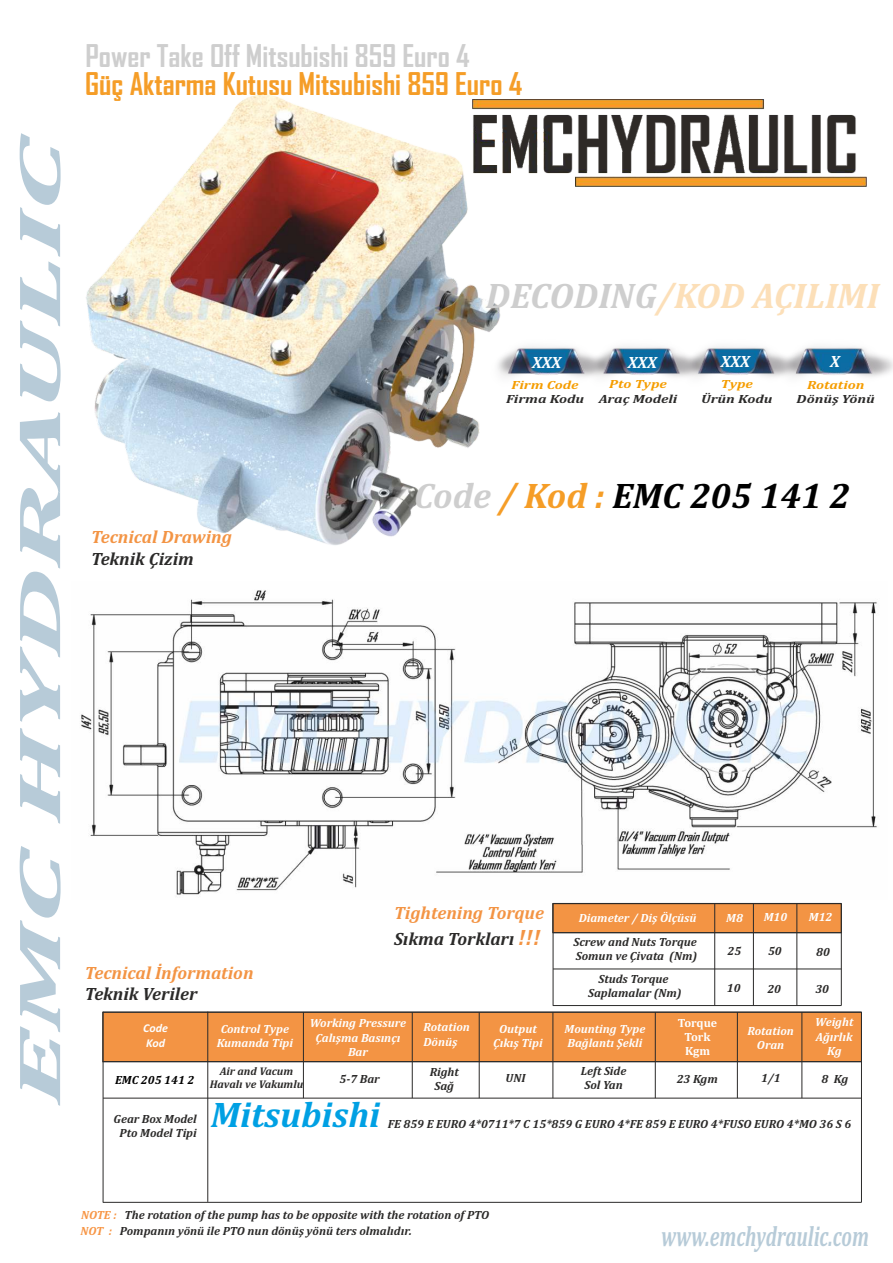
<style>
.page{position:relative;width:893px;height:1263px;background:#fff}
.page>*{position:absolute;margin:0;border:0;box-sizing:border-box;transform-origin:0 0}
.t1{font:italic 700 60px "Cambria";color:#b7cbd8;scale:2.18 1}
.t2{font:italic 700 36px "Cambria";color:#fcdfb8}
.t3{font:italic 700 36px "Cambria";color:#000}
.t4{font:italic 700 36px "Cambria";color:#00a0e3}
.t5{font:700 30px "Agency FB";color:#f59d27}
.t6{font:700 30px "Agency FB";color:#cecece}
.t7{font:italic 700 28.5px "Cambria";color:#b7cbd8;scale:.68 1}
.t8{font:italic 700 18px/25.3px "Cambria";color:#f39444}
.t9{font:italic 700 18px "Cambria";color:#2b2a29}
.t10{font:italic 700 18px "Arial";color:#fefefe}
.t11{font:italic 700 16.5px "Cambria";color:#fefefe}
.t12{font:italic 700 12px/14.1px "Cambria";color:#2b2a29}
.t13{font:italic 700 12px/14.1px "Cambria";color:#fefefe;text-align:center}
.t14{font:italic 700 12px "Cambria";color:#2b2a29;scale:1.23 1}
.t15{font:italic 700 12px "Cambria";color:#f59d00;scale:1.23 1}
.t16{font:italic 700 12px "Cambria";color:#fff}
.t17{font:700 12px/14.1px "Cambria";color:#fefefe;text-align:center}
.t18{font:italic 700 12px "Cambria";color:#000}
.t19{font:italic 700 12px/14.7px "Calibri";color:#fefefe}
.t20{font:italic 700 11.25px/13.2px "Cambria";color:#2b2a29;text-align:center}
.s1{color:#cecece}
.s2{color:#f59d27}
.s3{color:#2b2a29}
.s4{font-size:22.5px}
.s5{color:#f79646}
</style>
<div class="page">
<img style="left:81px;top:590px;width:796px;height:305px">
<img style="left:86px;top:94px;width:419px;height:451px">
<img style="left:472px;top:100px;width:394px;height:86px">
<img style="left:486px;top:337px;width:407px;height:54px">
<div style="left:552px;top:903px;width:289px;height:30px;background:#f39444"></div>
<hr style="left:553px;top:1005px;width:288px;height:1px;background:#2b2a29">
<hr style="left:553px;top:968px;width:288px;height:1px;background:#2b2a29">
<hr style="left:553px;top:932px;width:288px;height:1px;background:#2b2a29">
<hr style="left:553px;top:903px;width:288px;height:1px;background:#2b2a29">
<hr style="left:553px;top:903px;width:1px;height:102px;background:#2b2a29">
<hr style="left:714px;top:903px;width:1px;height:102px;background:#2b2a29">
<hr style="left:753px;top:903px;width:1px;height:102px;background:#2b2a29">
<hr style="left:796px;top:903px;width:1px;height:102px;background:#2b2a29">
<hr style="left:841px;top:903px;width:1px;height:102px;background:#2b2a29">
<div style="left:102px;top:1011px;width:760px;height:51px;background:#f39444"></div>
<hr style="left:103px;top:1202px;width:758px;height:1px;background:#2b2a29">
<hr style="left:103px;top:1098px;width:758px;height:1px;background:#2b2a29">
<hr style="left:103px;top:1061px;width:758px;height:1px;background:#2b2a29">
<hr style="left:103px;top:1012px;width:758px;height:1px;background:#2b2a29">
<hr style="left:103px;top:1012px;width:1px;height:190px;background:#2b2a29">
<hr style="left:207px;top:1012px;width:1px;height:190px;background:#2b2a29">
<hr style="left:303px;top:1012px;width:1px;height:86px;background:#2b2a29">
<hr style="left:412px;top:1012px;width:1px;height:86px;background:#2b2a29">
<hr style="left:479px;top:1012px;width:1px;height:86px;background:#2b2a29">
<hr style="left:552px;top:1012px;width:1px;height:86px;background:#2b2a29">
<hr style="left:655px;top:1012px;width:1px;height:86px;background:#2b2a29">
<hr style="left:737px;top:1012px;width:1px;height:86px;background:#2b2a29">
<hr style="left:801px;top:1012px;width:1px;height:86px;background:#2b2a29">
<hr style="left:861px;top:1012px;width:1px;height:190px;background:#2b2a29">
<h1 class="t1" style="left:13px;top:413px;width:130px;rotate:-90deg">ULIC</h1>
<h1 class="t1" style="left:13px;top:1106px;width:326px;rotate:-90deg">EMC HYDRA</h1>
<h3 class="t6" style="left:85px;top:44px;width:386px">Power Take Off Mitsubishi 859 Euro 4</h3>
<h3 class="t5" style="left:85px;top:72px;width:439px">Güç Aktarma Kutusu Mitsubishi 859 Euro 4</h3>
<h2 class="t2" style="left:486px;top:280px;width:395px"><span class="s1">DECODING</span>/KOD AÇILIMI</h2>
<h3 class="t10" style="left:529px;top:349px;width:38px">XXX</h3>
<h3 class="t11" style="left:532px;top:355px;width:31px">XXX</h3>
<h3 class="t11" style="left:628px;top:355px;width:31px">XXX</h3>
<h3 class="t11" style="left:721px;top:354px;width:31px">XXX</h3>
<h3 class="t11" style="left:830px;top:354px;width:11px">X</h3>
<p class="t15" style="left:512px;top:379px;width:56px">Firm Code</p>
<p class="t14" style="left:506px;top:394px;width:65px">Firma Kodu</p>
<p class="t15" style="left:609px;top:379px;width:48px">Pto Type</p>
<p class="t14" style="left:599px;top:393px;width:65px">Araç Modeli</p>
<p class="t15" style="left:721px;top:379px;width:28px">Type</p>
<p class="t14" style="left:701px;top:393px;width:60px">Ürün Kodu</p>
<p class="t15" style="left:807px;top:379px;width:48px">Rotation</p>
<p class="t14" style="left:797px;top:393px;width:65px">Dönüş Yönü</p>
<h3 class="t8" style="left:91px;top:526px;width:142px">Tecnical Drawing</h3>
<h3 class="t9" style="left:91px;top:550px;width:104px">Teknik Çizim</h3>
<h3 class="t8" style="left:85px;top:961px;width:170px">Tecnical İnformation</h3>
<h3 class="t9" style="left:85px;top:986px;width:114px">Teknik Veriler</h3>
<h2 class="t3" style="left:414px;top:480px;width:438px"><span class="s1">Code</span> <span class="s2">/ Kod :</span> EMC 205 141 2</h2>
<h3 class="t8" style="left:394px;top:901px;width:151px">Tightening Torque<br><span class="s3">Sıkma Torkları</span> <span class="s4">!!!</span></h3>
<p class="t16" style="left:579px;top:912px;width:119px">Diameter / Diş Ölçüsü</p>
<p class="t13" style="left:726px;top:911px;width:18px">M8</p>
<p class="t13" style="left:764px;top:911px;width:25px">M10</p>
<p class="t13" style="left:809px;top:911px;width:25px">M12</p>
<p class="t12" style="left:816px;top:945px;width:15px">80</p>
<p class="t12" style="left:573px;top:935px;width:125px">Screw and Nuts Torque<br>Somun ve Çivata (Nm)</p>
<p class="t12" style="left:588px;top:972px;width:95px;text-align:center">Studs Torque<br>Saplamalar (Nm)</p>
<p class="t12" style="left:728px;top:944px;width:15px">25</p>
<p class="t12" style="left:768px;top:945px;width:15px">50</p>
<p class="t12" style="left:727px;top:981px;width:15px">10</p>
<p class="t12" style="left:767px;top:982px;width:15px">20</p>
<p class="t12" style="left:815px;top:982px;width:15px">30</p>
<p class="t13" style="left:423px;top:1021px;width:48px;text-align:left">Rotation<br>Dönüş</p>
<p class="t13" style="left:493px;top:1022px;width:51px">Output<br>Çıkış Tipi</p>
<p class="t17" style="left:678px;top:1016px;width:41px">Torque<br>Tork<br>Kgm</p>
<p class="t13" style="left:747px;top:1024px;width:48px">Rotation<br>Oran</p>
<p class="t13" style="left:815px;top:1016px;width:40px">Weight<br>Ağırlık<br>Kg</p>
<p class="t12" style="left:430px;top:1065px;width:31px;text-align:center">Right<br>Sağ</p>
<p class="t12" style="left:506px;top:1072px;width:21px">UNI</p>
<p class="t12" style="left:677px;top:1072px;width:43px">23 Kgm</p>
<p class="t12" style="left:761px;top:1072px;width:21px">1/1</p>
<p class="t12" style="left:822px;top:1073px;width:28px">8 Kg</p>
<p class="t12" style="left:388px;top:1118px;width:465px">FE 859 E EURO 4*0711*7 C 15*859 G EURO 4*FE 859 E EURO 4*FUSO EURO 4*MO 36 S 6</p>
<p class="t19" style="left:143px;top:1021px;width:26px">Code<br>Kod</p>
<p class="t13" style="left:217px;top:1023px;width:78px">Control Type<br>Kumanda Tipi</p>
<p class="t13" style="left:310px;top:1017px;width:98px">Working Pressure<br>Çalışma Basınçı<br>Bar</p>
<p class="t18" style="left:115px;top:1074px;width:81px">EMC 205 141 2</p>
<p class="t12" style="left:114px;top:1113px;width:85px;text-align:center">Gear Box Model<br>Pto Model Tipi</p>
<p class="t13" style="left:565px;top:1023px;width:82px;text-align:left">Mounting Type<br>Bağlantı Şekli</p>
<p class="t12" style="left:581px;top:1065px;width:47px">Left Side<br>Sol Yan</p>
<p class="t20" style="left:210px;top:1065px;width:95px">Air and Vacum<br>Havalı ve Vakumlu</p>
<p class="t12" style="left:340px;top:1073px;width:42px">5-7 Bar</p>
<h2 class="t4" style="left:211px;top:1099px;width:171px">Mitsubishi</h2>
<p class="t12" style="left:81px;top:1208px;width:410px;line-height:15.8px"><span class="s5">NOTE :</span> The rotation of the pump has to be opposite with the rotation of PTO<br><span class="s5">NOT :</span> Pompanın yönü ile PTO nun dönüş yönü ters olmalıdır.</p>
<h3 class="t7" style="left:661px;top:1224px;width:307px">www.emchydraulic.com</h3>
</div>
